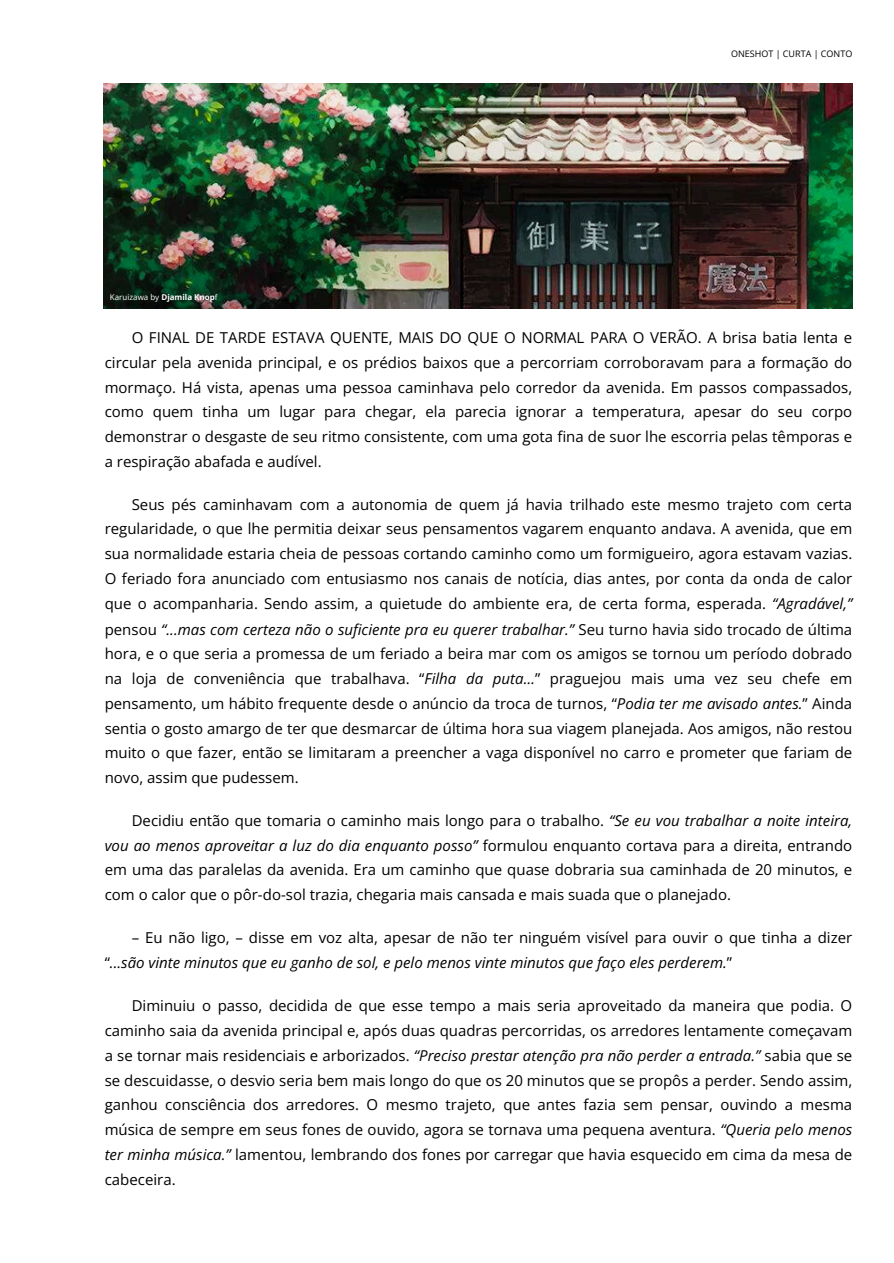
<style>
.page{position:relative;width:894px;height:1263px;background:#fff}
.page>*{position:absolute;margin:0;border:0;box-sizing:border-box;transform-origin:0 0}
.t1{font:15px/24.8px "Open Sans";color:#000;text-align:justify}
.t2{font:9px "Open Sans";color:#000}
.t3{font:7.95px "Open Sans";color:#fff}
.s1{font-weight:700}
.s2{font-style:italic}
</style>
<div class="page">
<img style="left:104px;top:83px;width:748px;height:225px">
<p class="t3" style="left:110px;top:292px;width:109px">Karuizawa by <span class="s1">Djamila Knop</span>f</p>
<p class="t2" style="left:730px;top:48px;width:123px">ONESHOT | CURTA | CONTO</p>
<p class="t1" style="left:105px;top:325px;width:748px;text-indent:27px">O FINAL DE TARDE ESTAVA QUENTE, MAIS DO QUE O NORMAL PARA O VERÃO. A brisa batia lenta e circular pela avenida principal, e os prédios baixos que a percorriam corroboravam para a formação do mormaço. Há vista, apenas uma pessoa caminhava pelo corredor da avenida. Em passos compassados, como quem tinha um lugar para chegar, ela parecia ignorar a temperatura, apesar do seu corpo demonstrar o desgaste de seu ritmo consistente, com uma gota fi na de suor lhe escorria pelas têmporas e a respiração abafada e audível.</p>
<p class="t1" style="left:105px;top:491px;width:748px;text-indent:27px">Seus pés caminhavam com a autonomia de quem já havia trilhado este mesmo trajeto com certa regularidade, o que lhe permitia deixar seus pensamentos vagarem enquanto andava. A avenida, que em sua normalidade estaria cheia de pessoas cortando caminho como um formigueiro, agora estavam vazias.<br>O feriado fora anunciado com entusiasmo nos canais de notícia, dias antes, por conta da onda de calor que o acompanharia. Sendo assim, a quietude do ambiente era, de certa forma, esperada. <span class="s2">“Agradável,” </span>pensou <span class="s2">“...mas com certeza não o suficiente pra eu querer trabalhar.”</span> Seu turno havia sido trocado de última hora, e o que seria a promessa de um feriado a beira mar com os amigos se tornou um período dobrado na loja de conveniência que trabalhava. “<span class="s2">Filha da puta…</span>” praguejou mais uma vez seu chefe em pensamento, um hábito frequente desde o anúncio da troca de turnos, “<span class="s2">Podia ter me avisado antes.</span>” Ainda sentia o gosto amargo de ter que desmarcar de última hora sua viagem planejada. Aos amigos, não restou muito o que fazer, então se limitaram a preencher a vaga disponível no carro e prometer que fariam de novo, assim que pudessem.</p>
<p class="t1" style="left:105px;top:808px;width:748px;text-indent:27px">Decidiu então que tomaria o caminho mais longo para o trabalho. <span class="s2">“Se eu vou trabalhar a noite inteira, vou ao menos aproveitar a luz do dia enquanto posso”</span> formulou enquanto cortava para a direita, entrando em uma das paralelas da avenida. Era um caminho que quase dobraria sua caminhada de 20 minutos, e com o calor que o pôr-do-sol trazia, chegaria mais cansada e mais suada que o planejado.</p>
<p class="t1" style="left:105px;top:925px;width:748px;text-indent:27px">– Eu não ligo, – disse em voz alta, apesar de não ter ninguém visível para ouvir o que tinha a dizer “<span class="s2">...são vinte minutos que eu ganho de sol, e pelo menos vinte minutos que faço eles perderem.</span>”</p>
<p class="t1" style="left:105px;top:993px;width:748px;text-indent:27px">Diminuiu o passo, decidida de que esse tempo a mais seria aproveitado da maneira que podia. O caminho saia da avenida principal e, após duas quadras percorridas, os arredores lentamente começavam a se tornar mais residenciais e arborizados. <span class="s2">“Preciso prestar atenção pra não perder a entrada.”</span> sabia que se se descuidasse, o desvio seria bem mais longo do que os 20 minutos que se propôs a perder. Sendo assim, ganhou consciência dos arredores. O mesmo trajeto, que antes fazia sem pensar, ouvindo a mesma música de sempre em seus fones de ouvido, agora se tornava uma pequena aventura. <span class="s2">“Queria pelo menos ter minha música.”</span> lamentou, lembrando dos fones por carregar que havia esquecido em cima da mesa de cabeceira.</p>
</div>
